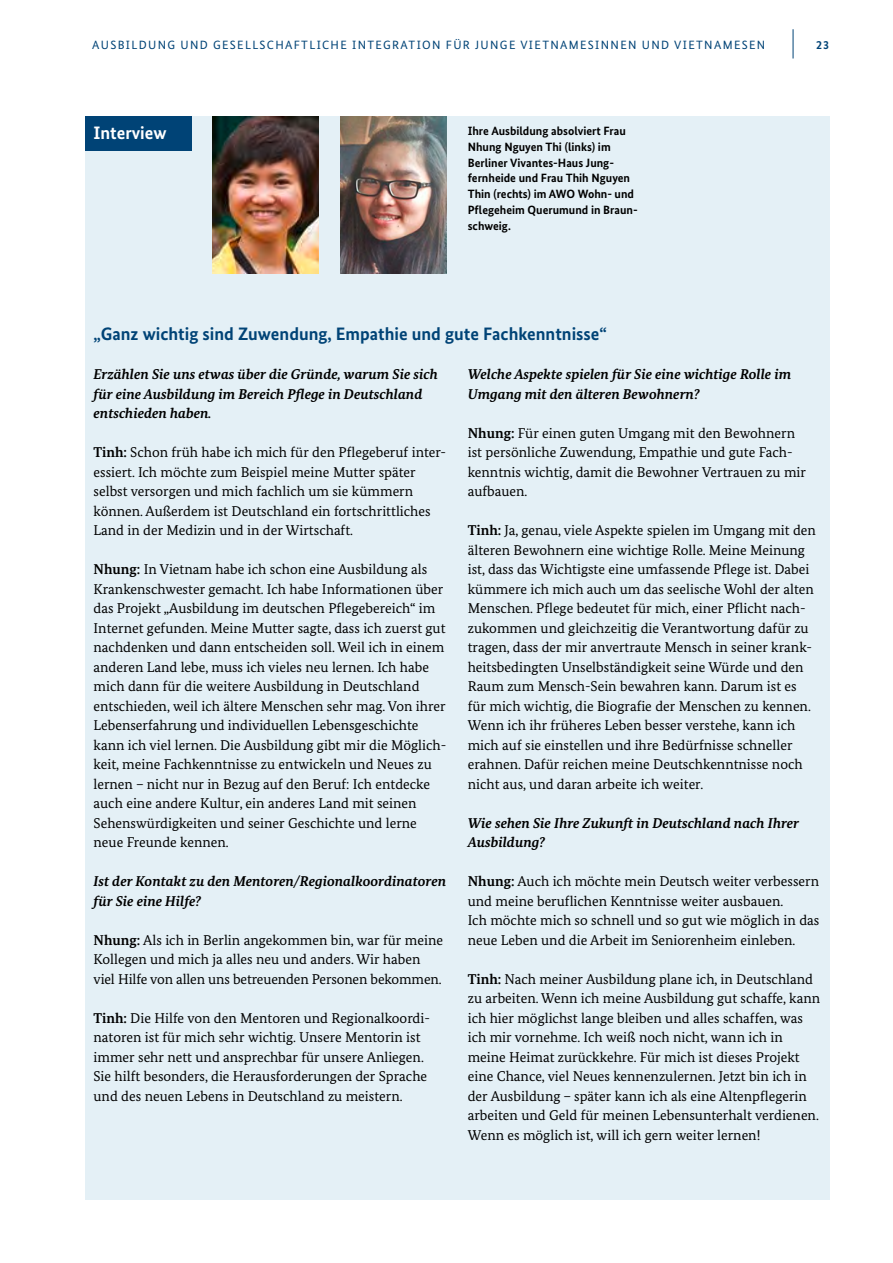
<style>
.page{position:relative;width:893px;height:1263px;background:#fff}
.page>*{position:absolute;margin:0;border:0;box-sizing:border-box;transform-origin:0 0}
.t1{font:700 18px "Bundes Sans";color:#004376}
.t2{font:700 18px "Bundes Sans";color:#fff}
.t3{font:14.25px/19.5px "Bundes Serif";color:#000}
.t4{font:italic 700 14.25px/19.5px "Bundes Serif";color:#000}
.t5{font:700 12px/15.8px "Bundes Sans";color:#000}
.t6{font:12px "Bundes Sans";letter-spacing:.11em;color:#004376}
.t7{font:700 12px "Bundes Sans";color:#004376}
.s1{font-weight:700}
</style>
<div class="page">
<hr style="left:793px;top:29px;width:1px;height:30px;background:#004376">
<div style="left:85px;top:116px;width:744px;height:1083px;background:#e4f0f6"></div>
<div style="left:85px;top:116px;width:106px;height:34px;background:#004376"></div>
<img style="left:340px;top:116px;width:106px;height:157px">
<img style="left:213px;top:116px;width:106px;height:157px">
<p class="t6" style="left:92px;top:37px;width:675px">AUSBILDUNG UND GESELLSCHAFTLICHE INTEGRATION FÜR JUNGE VIETNAMESINNEN UND VIETNAMESEN</p>
<p class="t7" style="left:816px;top:37px;width:15px">23</p>
<h3 class="t2" style="left:94px;top:121px;width:74px">Interview</h3>
<p class="t5" style="left:468px;top:123px;width:172px">Ihre Ausbildung absolviert Frau<br>Nhung Nguyen Thi (links) im<br>Berliner Vivantes-Haus Jung&shy;fernheide und Frau Thih Nguyen<br>Thin (rechts) im AWO Wohn- und<br>Pflegeheim Querumund in Braun&shy;schweig.</p>
<h3 class="t1" style="left:94px;top:323px;width:515px">„Ganz wichtig sind Zuwendung, Empathie und gute Fachkenntnisse“</h3>
<p class="t4" style="left:94px;top:365px;width:346px">Erzählen Sie uns etwas über die Gründe, warum Sie sich für eine Ausbildung im Bereich Pflege in Deutschland entschieden haben.</p>
<p class="t3" style="left:94px;top:442px;width:354px"><span class="s1">Tinh:</span> Schon früh habe ich mich für den Pflegeberuf inter&shy;essiert. Ich möchte zum Beispiel meine Mutter später selbst versorgen und mich fachlich um sie kümmern können. Außerdem ist Deutschland ein fortschrittliches Land in der Medizin und in der Wirtschaft.</p>
<p class="t3" style="left:94px;top:559px;width:354px"><span class="s1">Nhung:</span> In Vietnam habe ich schon eine Ausbildung als Krankenschwester gemacht. Ich habe Informationen über das Projekt „Ausbildung im deutschen Pflegebereich“ im Internet gefunden. Meine Mutter sagte, dass ich zuerst gut nachdenken und dann entscheiden soll. Weil ich in einem anderen Land lebe, muss ich vieles neu lernen. Ich habe mich dann für die weitere Ausbildung in Deutschland entschieden, weil ich ältere Menschen sehr mag. Von ihrer Lebenserfahrung und individuellen Lebensgeschichte kann ich viel lernen. Die Ausbildung gibt mir die Möglich&shy;keit, meine Fachkenntnisse zu entwickeln und Neues zu lernen – nicht nur in Bezug auf den Beruf: Ich entdecke auch eine andere Kultur, ein anderes Land mit seinen Sehenswürdigkeiten und seiner Geschichte und lerne neue Freunde kennen.</p>
<p class="t4" style="left:94px;top:871px;width:354px">Ist der Kontakt zu den Mentoren/Regionalkoordinatoren für Sie eine Hilfe?</p>
<p class="t3" style="left:94px;top:930px;width:351px"><span class="s1">Nhung:</span> Als ich in Berlin angekommen bin, war für meine<br>Kollegen und mich ja alles neu und anders. Wir haben viel Hilfe von allen uns betreuenden Personen bekommen.</p>
<p class="t3" style="left:94px;top:1008px;width:336px"><span class="s1">Tinh:</span> Die Hilfe von den Mentoren und Regionalkoordi&shy;natoren ist für mich sehr wichtig. Unsere Mentorin ist immer sehr nett und ansprechbar für unsere Anliegen.<br>Sie hilft besonders, die Herausforderungen der Sprache und des neuen Lebens in Deutschland zu meistern.</p>
<p class="t4" style="left:468px;top:364px;width:325px">Welche Aspekte spielen für Sie eine wichtige Rolle im<br>Umgang mit den älteren Bewohnern?</p>
<p class="t3" style="left:468px;top:423px;width:340px"><span class="s1">Nhung:</span> Für einen guten Umgang mit den Bewohnern ist persönliche Zuwendung, Empathie und gute Fach&shy;kenntnis wichtig, damit die Bewohner Vertrauen zu mir aufbauen.</p>
<p class="t3" style="left:468px;top:520px;width:350px"><span class="s1">Tinh:</span> Ja, genau, viele Aspekte spielen im Umgang mit den älteren Bewohnern eine wichtige Rolle. Meine Meinung ist, dass das Wichtigste eine umfassende Pflege ist. Dabei kümmere ich mich auch um das seelische Wohl der alten Menschen. Pflege bedeutet für mich, einer Pflicht nach&shy;zukommen und gleichzeitig die Verantwortung dafür zu tragen, dass der mir anvertraute Mensch in seiner krank&shy;heitsbedingten Unselbständigkeit seine Würde und den Raum zum Mensch-Sein bewahren kann. Darum ist es für mich wichtig, die Biografie der Menschen zu kennen.<br>Wenn ich ihr früheres Leben besser verstehe, kann ich mich auf sie einstellen und ihre Bedürfnisse schneller erahnen. Dafür reichen meine Deutschkenntnisse noch nicht aus, und daran arbeite ich weiter.</p>
<p class="t4" style="left:468px;top:813px;width:333px">Wie sehen Sie Ihre Zukunft in Deutschland nach Ihrer<br>Ausbildung?</p>
<p class="t3" style="left:468px;top:871px;width:353px"><span class="s1">Nhung:</span> Auch ich möchte mein Deutsch weiter verbessern und meine beruflichen Kenntnisse weiter ausbauen.<br>Ich möchte mich so schnell und so gut wie möglich in das neue Leben und die Arbeit im Seniorenheim einleben.</p>
<p class="t3" style="left:468px;top:969px;width:354px"><span class="s1">Tinh:</span> Nach meiner Ausbildung plane ich, in Deutschland zu arbeiten. Wenn ich meine Ausbildung gut schaffe, kann ich hier möglichst lange bleiben und alles schaffen, was ich mir vornehme. Ich weiß noch nicht, wann ich in meine Heimat zurückkehre. Für mich ist dieses Projekt eine Chance, viel Neues kennenzulernen. Jetzt bin ich in der Ausbildung – später kann ich als eine Altenpflegerin arbeiten und Geld für meinen Lebensunterhalt verdienen.<br>Wenn es möglich ist, will ich gern weiter lernen!</p>
</div>
